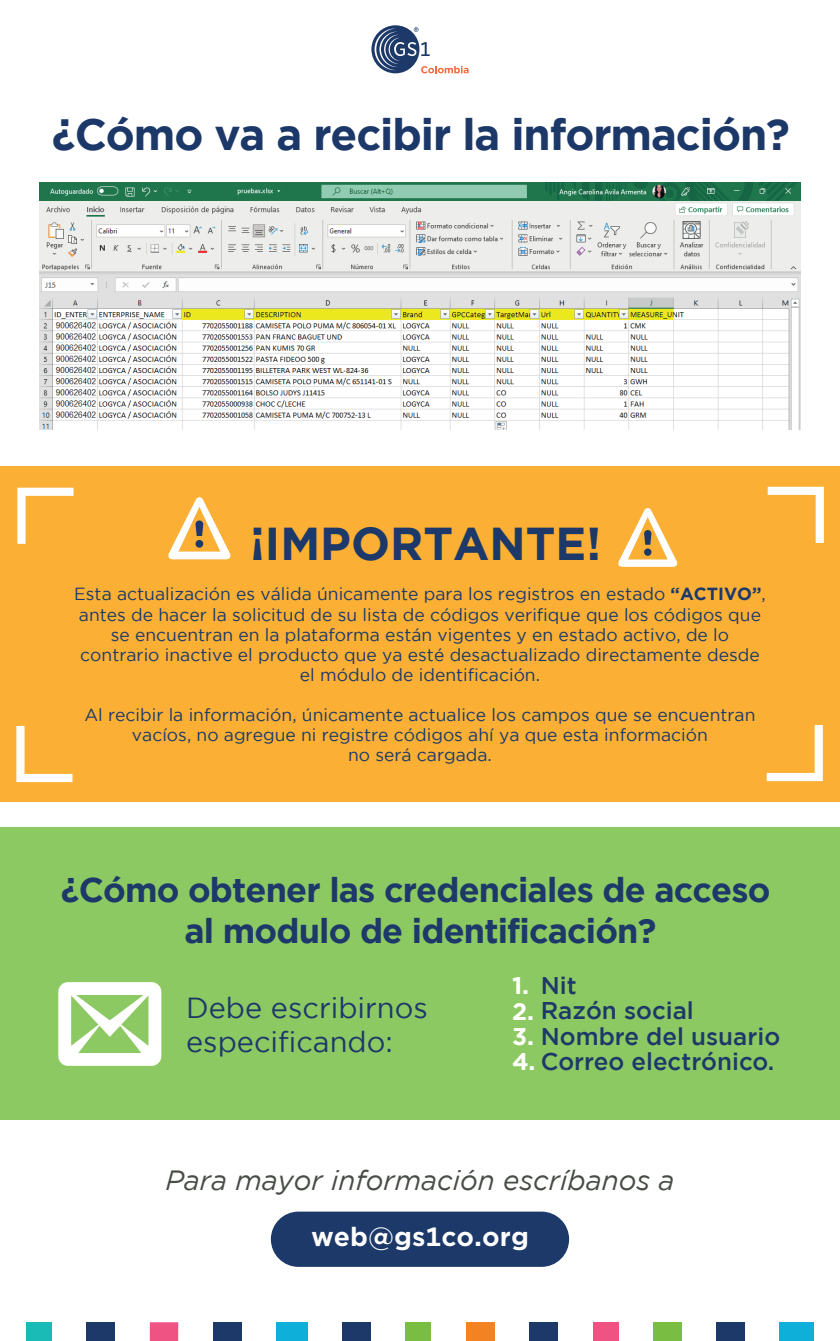
<style>
.page{position:relative;width:840px;height:1341px;background:#fff}
.page>*{position:absolute;margin:0;border:0;box-sizing:border-box;transform-origin:0 0}
.t1{font:700 45.94px "Gotham";color:#1c3969}
.t2{font:700 43.75px "Gotham";letter-spacing:-.025em;color:#1c3868}
.t3{font:700 34.21px/41px "Gotham";letter-spacing:-.025em;color:#1c3969;text-align:center}
.t4{font:28.96px/34.7px "Gotham";color:#1c3969}
.t5{font:italic 27.82px "Gotham";color:#474d46}
.t6{font:700 25.29px "Gotham Office";color:#fff}
.t7{font:500 24.15px "Gotham";color:#1c3969}
.t8{font:700 24.15px "Gotham";color:#fff}
.t9{font:17.5px/20.1px "Gotham";color:#1c3969;text-align:center}
.s1{font-weight:700}
.s2{font-weight:700;color:#fff}
</style>
<div class="page">
<div style="left:26px;top:1322px;width:26px;height:19px;background:#1abbb7"></div>
<div style="left:716px;top:1322px;width:29px;height:19px;background:#1c3969"></div>
<div style="left:87px;top:1322px;width:28px;height:19px;background:#1c3969"></div>
<div style="left:530px;top:1322px;width:28px;height:19px;background:#1c3969"></div>
<div style="left:342px;top:1322px;width:29px;height:19px;background:#1c3969"></div>
<div style="left:213px;top:1322px;width:28px;height:19px;background:#1c3969"></div>
<div style="left:653px;top:1322px;width:29px;height:19px;background:#79be42"></div>
<div style="left:150px;top:1322px;width:28px;height:19px;background:#ef5384"></div>
<div style="left:276px;top:1322px;width:32px;height:19px;background:#0eafd9"></div>
<div style="left:406px;top:1322px;width:25px;height:19px;background:#79be42"></div>
<div style="left:466px;top:1322px;width:29px;height:19px;background:#f38222"></div>
<div style="left:593px;top:1322px;width:25px;height:19px;background:#ef5384"></div>
<div style="left:780px;top:1322px;width:34px;height:19px;background:#0eafd9"></div>
<svg style="left:371px;top:25px;width:48px;height:48px"></svg>
<svg style="left:375px;top:27px;width:94px;height:46px"></svg>
<img style="left:40px;top:183px;width:760px;height:246px">
<div style="left:0;top:466px;width:840px;height:336px;background:#fbb035"></div>
<svg style="left:168px;top:497px;width:63px;height:62px"></svg>
<svg style="left:618px;top:508px;width:60px;height:59px"></svg>
<svg style="left:17px;top:488px;width:57px;height:56px"></svg>
<svg style="left:768px;top:487px;width:56px;height:56px"></svg>
<svg style="left:767px;top:725px;width:56px;height:56px"></svg>
<svg style="left:16px;top:726px;width:57px;height:56px"></svg>
<div style="left:0;top:827px;width:840px;height:292px;background:#8dc963"></div>
<svg style="left:58px;top:982px;width:103px;height:84px"></svg>
<div style="left:271px;top:1211px;width:298px;height:56px;background:#1c3969;border-radius:28px"></div>
<h2 class="t2" style="left:52px;top:109px;width:740px">¿Cómo va a recibir la información?</h2>
<h1 class="t1" style="left:250px;top:518px;width:353px">¡IMPORTANTE!</h1>
<p class="t9" style="left:74px;top:584px;width:693px">Esta actualización es válida únicamente para los registros en estado <span class="s1">“ACTIVO”</span>, antes de hacer la solicitud de su lista de códigos verifique que los códigos que se encuentran en la plataforma están vigentes y en estado activo, de lo contrario inactive el producto que ya esté desactualizado directamente desde el módulo de identificación.</p>
<p class="t9" style="left:84px;top:704px;width:673px">Al recibir la información, únicamente actualice los campos que se encuentran vacíos, no agregue ni registre códigos ahí ya que esta información<br>no será cargada.</p>
<h3 class="t3" style="left:61px;top:868px;width:711px">¿Cómo obtener las credenciales de acceso al modulo de identificación?</h3>
<h3 class="t4" style="left:186px;top:989px;width:243px">Debe escribirnos especificando:</h3>
<h3 class="t7" style="left:541px;top:972px;width:37px">Nit</h3>
<h3 class="t8" style="left:512px;top:972px;width:19px">1.</h3>
<h3 class="t7" style="left:512px;top:997px;width:183px"><span class="s2">2.</span> Razón social</h3>
<h3 class="t7" style="left:512px;top:1022px;width:270px"><span class="s2">3.</span> Nombre del usuario</h3>
<h3 class="t7" style="left:512px;top:1048px;width:264px"><span class="s2">4.</span> Correo electrónico.</h3>
<h3 class="t5" style="left:165px;top:1164px;width:511px">Para mayor información escríbanos a</h3>
<h3 class="t6" style="left:311px;top:1219px;width:219px">web@gs1co.org</h3>
</div>
